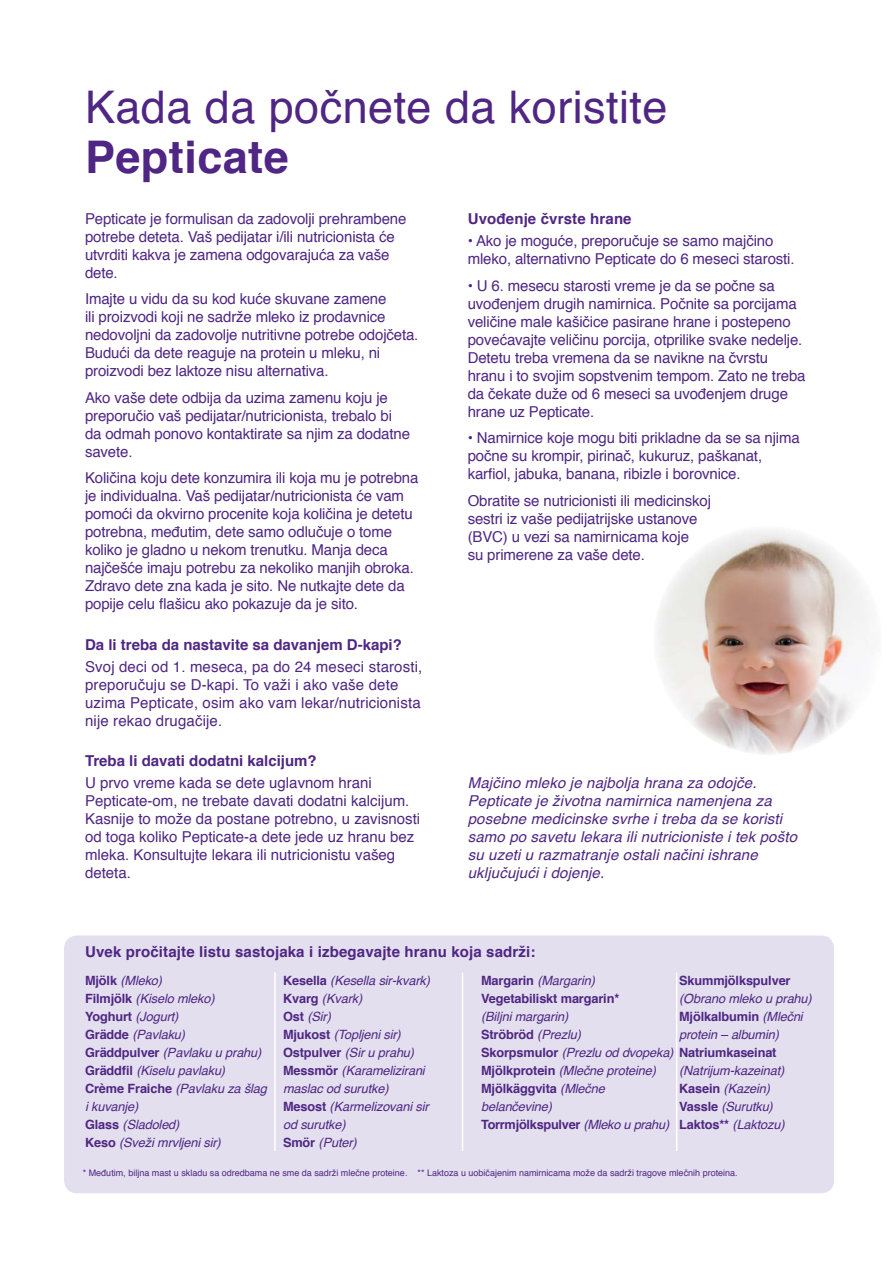
<style>
.page{position:relative;width:893px;height:1263px;background:#fff}
.page>*{position:absolute;margin:0;border:0;box-sizing:border-box;transform-origin:0 0}
.t1{font:45px "Helvetica";letter-spacing:.01em;color:#4f2683}
.t2{font:700 45px "Helvetica";letter-spacing:.01em;color:#4f2683}
.t3{font:15px/18px "Helvetica";letter-spacing:-.01em;color:#4f2683}
.t4{font:italic 15px/18px "Helvetica";letter-spacing:.01em;color:#4f2683}
.t5{font:700 15px "Helvetica";letter-spacing:.01em;color:#4f2683}
.t6{font:15px/18px "Helvetica";letter-spacing:.01em;color:#4f2683}
.t7{font:italic 12.75px/18px "Helvetica";letter-spacing:-.01em;color:#4f2683}
.t8{font:700 12.75px/18px "Helvetica";letter-spacing:-.01em;color:#4f2683}
.t9{font:9px "Helvetica";color:#4f2683}
.s1{font-weight:700;font-style:normal}
.s2{font-weight:400;font-style:italic}
</style>
<div class="page">
<img style="left:682px;top:530px;width:169px;height:41px">
<img style="left:657px;top:571px;width:211px;height:138px">
<img style="left:684px;top:709px;width:167px;height:46px">
<div style="left:64px;top:935px;width:770px;height:258px;background:#e3dfef;border-radius:13px"></div>
<hr style="left:274px;top:972px;width:2px;height:179px;background:#fff">
<hr style="left:462px;top:972px;width:1px;height:179px;background:#fff">
<hr style="left:676px;top:972px;width:1px;height:179px;background:#fff">
<h1 class="t1" style="left:85px;top:88px;width:584px">Kada da počnete da koristite</h1>
<h1 class="t2" style="left:85px;top:138px;width:205px">Pepticate</h1>
<p class="t3" style="left:85px;top:211px;width:323px">Pepticate je formulisan da zadovolji prehrambene potrebe deteta. Vaš pedijatar i/ili nutricionista će utvrditi kakva je zamena odgovarajuća za vaše dete.</p>
<p class="t3" style="left:85px;top:291px;width:335px">Imajte u vidu da su kod kuće skuvane zamene<br>ili proizvodi koji ne sadrže mleko iz prodavnice nedovoljni da zadovolje nutritivne potrebe odojčeta.<br>Budući da dete reaguje na protein u mleku, ni proizvodi bez laktoze nisu alternativa.</p>
<p class="t3" style="left:85px;top:390px;width:326px">Ako vaše dete odbija da uzima zamenu koju je preporučio vaš pedijatar/nutricionista, trebalo bi da odmah ponovo kontaktirate sa njim za dodatne savete.</p>
<p class="t3" style="left:85px;top:470px;width:335px">Količina koju dete konzumira ili koja mu je potrebna je individualna. Vaš pedijatar/nutricionista će vam pomoći da okvirno procenite koja količina je detetu potrebna, međutim, dete samo odlučuje o tome koliko je gladno u nekom trenutku. Manja deca najčešće imaju potrebu za nekoliko manjih obroka.<br>Zdravo dete zna kada je sito. Ne nutkajte dete da popije celu flašicu ako pokazuje da je sito.</p>
<p class="t5" style="left:85px;top:638px;width:318px">Da li treba da nastavite sa davanjem D-kapi?</p>
<p class="t6" style="left:85px;top:659px;width:339px">Svoj deci od 1. meseca, pa do 24 meseci starosti, preporučuju se D-kapi. To važi i ako vaše dete uzima Pepticate, osim ako vam lekar/nutricionista nije rekao drugačije.</p>
<p class="t5" style="left:85px;top:755px;width:233px">Treba li davati dodatni kalcijum?</p>
<p class="t3" style="left:85px;top:775px;width:337px">U prvo vreme kada se dete uglavnom hrani Pepticate-om, ne trebate davati dodatni kalcijum.<br>Kasnije to može da postane potrebno, u zavisnosti od toga koliko Pepticate-a dete jede uz hranu bez mleka. Konsultujte lekara ili nutricionistu vašeg deteta.</p>
<p class="t5" style="left:468px;top:212px;width:165px">Uvođenje čvrste hrane</p>
<p class="t3" style="left:468px;top:233px;width:328px">• Ako je moguće, preporučuje se samo majčino mleko, alternativno Pepticate do 6 meseci starosti.</p>
<p class="t3" style="left:468px;top:278px;width:339px">• U 6. mesecu starosti vreme je da se počne sa uvođenjem drugih namirnica. Počnite sa porcijama veličine male kašičice pasirane hrane i postepeno povećavajte veličinu porcija, otprilike svake nedelje.<br>Detetu treba vremena da se navikne na čvrstu hranu i to svojim sopstvenim tempom. Zato ne treba da čekate duže od 6 meseci sa uvođenjem druge hrane uz Pepticate.</p>
<p class="t3" style="left:468px;top:430px;width:334px">• Namirnice koje mogu biti prikladne da se sa njima počne su krompir, pirinač, kukuruz, paškanat, karfiol, jabuka, banana, ribizle i borovnice.</p>
<p class="t3" style="left:468px;top:493px;width:245px">Obratite se nutricionisti ili medicinskoj sestri iz vaše pedijatrijske ustanove (BVC) u vezi sa namirnicama koje<br>su primerene za vaše dete.</p>
<p class="t4" style="left:468px;top:775px;width:331px">Majčino mleko je najbolja hrana za odojče.<br>Pepticate je životna namirnica namenjena za posebne medicinske svrhe i treba da se koristi samo po savetu lekara ili nutricioniste i tek pošto su uzeti u razmatranje ostali načini ishrane uključujući i dojenje.</p>
<p class="t5" style="left:85px;top:945px;width:452px">Uvek pročitajte listu sastojaka i izbegavajte hranu koja sadrži:</p>
<p class="t8" style="left:679px;top:972px;width:113px">Skummjölkspulver</p>
<p class="t7" style="left:679px;top:990px;width:134px">(Obrano mleko u prahu)<br><span class="s1">Mjölkalbumin</span> (Mlečni protein – albumin)</p>
<p class="t7" style="left:679px;top:1062px;width:107px">(Natrijum-kazeinat)<br><span class="s1">Kasein</span> (Kazein)<br><span class="s1">Vassle</span> (Surutku)<br><span class="s1">Laktos**</span> (Laktozu)</p>
<p class="t9" style="left:83px;top:1169px;width:656px">* Međutim, biljna mast u skladu sa odredbama ne sme da sadrži mlečne proteine. ** Laktoza u uobičajenim namirnicama može da sadrži tragove mlečnih proteina.</p>
<p class="t7" style="left:85px;top:972px;width:183px"><span class="s1">Mjölk</span> (Mleko)<br><span class="s1">Filmjölk</span> (Kiselo mleko)<br><span class="s1">Yoghurt</span> (Jogurt)<br><span class="s1">Grädde</span> (Pavlaku)<br><span class="s1">Gräddpulver</span> (Pavlaku u prahu)<br><span class="s1">Gräddfil</span> (Kiselu pavlaku)<br><span class="s1">Crème Fraiche</span> (Pavlaku za šlag i kuvanje)<br><span class="s1">Glass</span> (Sladoled)<br><span class="s1">Keso</span> (Sveži mrvljeni sir)</p>
<p class="t7" style="left:283px;top:972px;width:148px"><span class="s1">Kesella</span> (Kesella sir-kvark)<br><span class="s1">Kvarg</span> (Kvark)<br><span class="s1">Ost</span> (Sir)<br><span class="s1">Mjukost</span> (Topljeni sir)<br><span class="s1">Ostpulver</span> (Sir u prahu)<br><span class="s1">Messmör</span> (Karamelizirani maslac od surutke)<br><span class="s1">Mesost</span> (Karmelizovani sir od surutke)<br><span class="s1">Smör</span> (Puter)</p>
<p class="t8" style="left:481px;top:972px;width:140px">Margarin <span class="s2">(Margarin)<br></span>Vegetabiliskt margarin*</p>
<p class="t7" style="left:481px;top:1008px;width:297px">(Biljni margarin)<br><span class="s1">Ströbröd</span> (Prezlu)<br><span class="s1">Skorpsmulor</span> (Prezlu od dvopeka) <span class="s1">Natriumkaseinat<br>Mjölkprotein</span> (Mlečne proteine)<br><span class="s1">Mjölkäggvita</span> (Mlečne<br>belančevine)<br><span class="s1">Torrmjölkspulver</span> (Mleko u prahu)</p>
</div>
